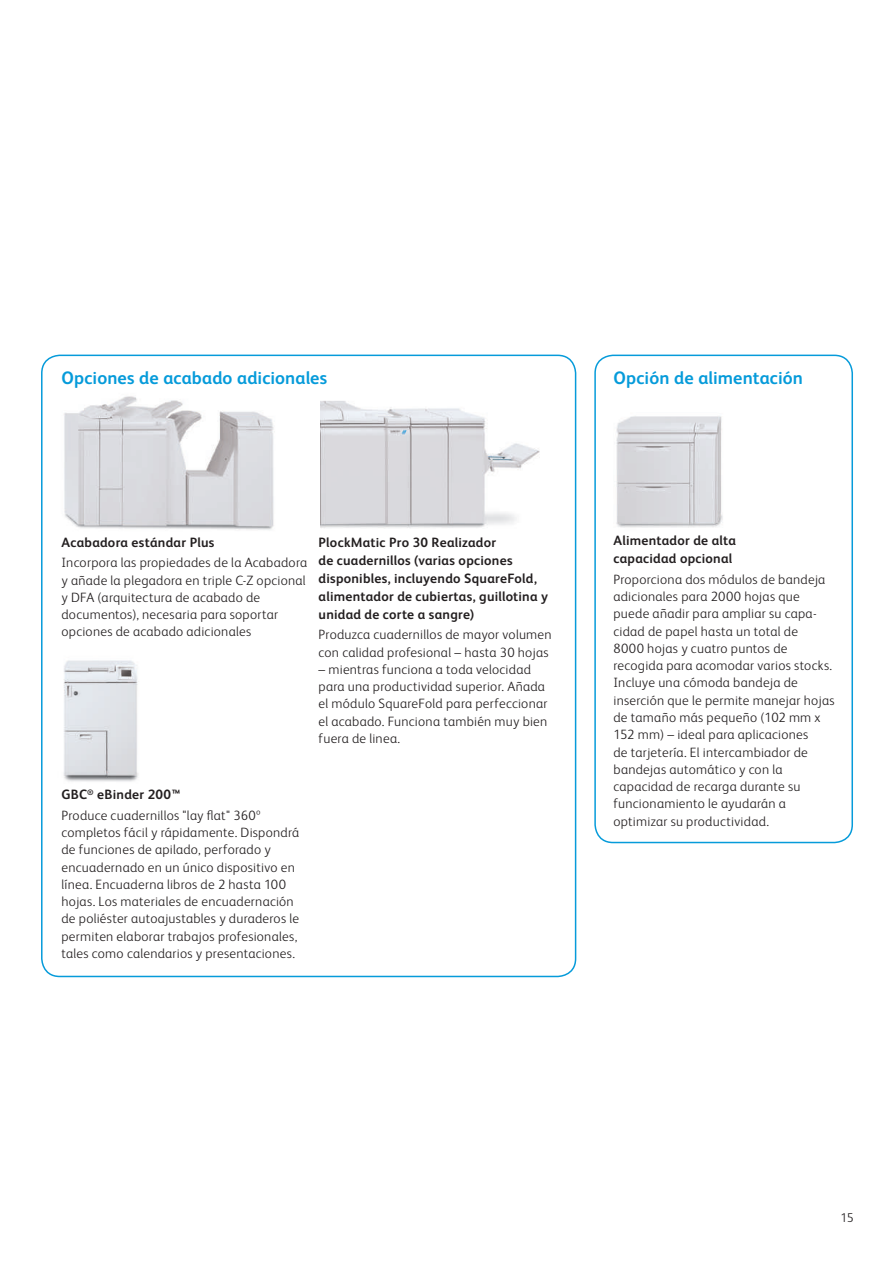
<style>
.page{position:relative;width:893px;height:1263px;background:#fff}
.page>*{position:absolute;margin:0;border:0;box-sizing:border-box;transform-origin:0 0}
.t1{font:700 18px "Xerox Sans";letter-spacing:.005em;color:#069bda}
.t2{font:300 13.5px/17.2px "Xerox Sans";letter-spacing:.02em;color:#231f20}
.t3{font:700 13.5px/18px "Xerox Sans";letter-spacing:.02em;color:#231f20}
.t4{font:300 12.75px "Xerox Sans";color:#231f20}
.s1{font-weight:700}
</style>
<div class="page">
<div style="left:594px;top:355px;width:259px;height:488px;border:2px solid #069bda;border-radius:18px"></div>
<div style="left:41px;top:355px;width:535px;height:622px;border:2px solid #069bda;border-radius:18px"></div>
<img style="left:616px;top:416px;width:107px;height:112px">
<img style="left:64px;top:396px;width:210px;height:134px">
<img style="left:63px;top:660px;width:76px;height:122px">
<img style="left:320px;top:401px;width:219px;height:127px">
<h1 class="t1" style="left:61px;top:366px;width:267px">Opciones de acabado adicionales</h1>
<h1 class="t1" style="left:613px;top:366px;width:191px">Opción de alimentación</h1>
<p class="t3" style="left:61px;top:533px;width:154px">Acabadora estándar Plus</p>
<p class="t2" style="left:61px;top:554px;width:247px">Incorpora las propiedades de la Acabadora y añade la plegadora en triple C-Z opcional y DFA (arquitectura de acabado de documentos), necesaria para soportar opciones de acabado adicionales</p>
<p class="t3" style="left:319px;top:533px;width:231px">PlockMatic Pro 30 Realizador<br>de cuadernillos (varias opciones disponibles, incluyendo SquareFold, alimentador de cubiertas, guillotina y unidad de corte a sangre)</p>
<p class="t2" style="left:319px;top:625px;width:235px">Produzca cuadernillos de mayor volumen con calidad profesional – hasta 30 hojas</p>
<p class="t2" style="left:319px;top:660px;width:230px">– mientras funciona a toda velocidad para una productividad superior. Añada el módulo SquareFold para perfeccionar el acabado. Funciona también muy bien fuera de linea.</p>
<p class="t2" style="left:61px;top:784px;width:201px;line-height:20.5px"><span class="s1">GBC</span><sup>®</sup> <span class="s1">eBinder 200™<br></span>Produce cuadernillos "lay flat" 360º</p>
<p class="t2" style="left:61px;top:823px;width:239px">completos fácil y rápidamente. Dispondrá de funciones de apilado, perforado y encuadernado en un único dispositivo en línea. Encuaderna libros de 2 hasta 100 hojas. Los materiales de encuadernación de poliéster autoajustables y duraderos le permiten elaborar trabajos profesionales, tales como calendarios y presentaciones.</p>
<p class="t3" style="left:613px;top:531px;width:124px">Alimentador de alta capacidad opcional</p>
<p class="t2" style="left:613px;top:570px;width:223px">Proporciona dos módulos de bandeja adicionales para 2000 hojas que puede añadir para ampliar su capa&shy;cidad de papel hasta un total de<br>8000 hojas y cuatro puntos de recogida para acomodar varios stocks.<br>Incluye una cómoda bandeja de inserción que le permite manejar hojas de tamaño más pequeño (102 mm x<br>152 mm) – ideal para aplicaciones<br>de tarjetería. El intercambiador de bandejas automático y con la capacidad de recarga durante su funcionamiento le ayudarán a optimizar su productividad.</p>
<p class="t4" style="left:840px;top:1210px;width:15px">15</p>
</div>
